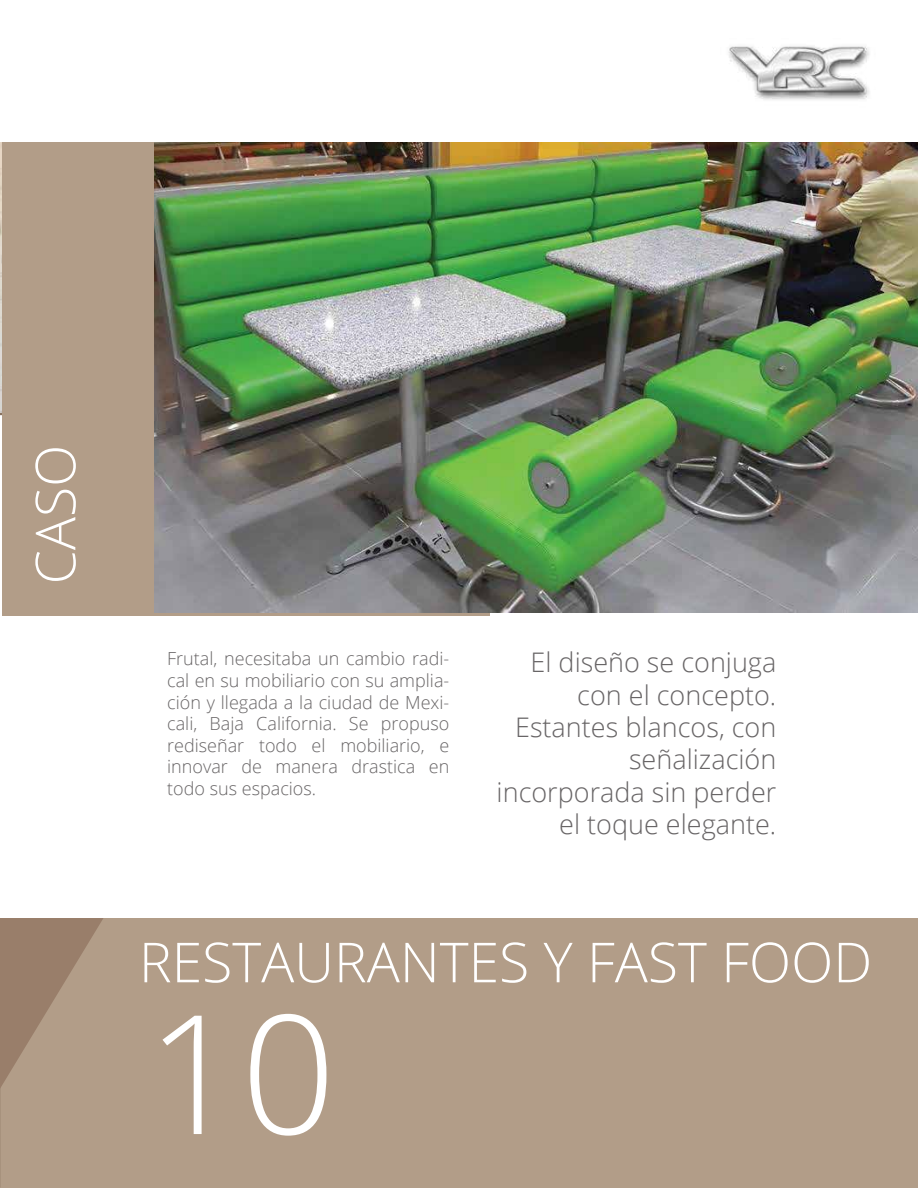
<style>
.page{position:relative;width:918px;height:1188px;background:#fff}
.page>*{position:absolute;margin:0;border:0;box-sizing:border-box;transform-origin:0 0}
.t1{font:300 165.75px "Open Sans";color:#fff}
.t2{font:300 55.2px "Open Sans";color:#fff}
.t3{font:300 27px/32.4px "Open Sans";color:#686566;text-align:right}
.t4{font:300 18px/21.6px "Open Sans";color:#686566;text-align:justify}
</style>
<div class="page">
<img style="left:728px;top:46px;width:142px;height:54px">
<hr style="left:0;top:0;width:918px;height:1px;background:#b29d88">
<div style="left:0;top:918px;width:918px;height:270px;background:#b29d88"></div>
<svg style="left:0;top:918px;width:103px;height:171px"></svg>
<img style="left:0;top:142px;width:2px;height:270px">
<div style="left:2px;top:142px;width:487px;height:474px;background:#b29d88"></div>
<img style="left:155px;top:143px;width:763px;height:470px">
<h2 class="t2" style="left:17px;top:584px;width:141px;rotate:-90deg">CASO</h2>
<p class="t4" style="left:167px;top:648px;width:284px">Frutal, necesitaba un cambio radi&shy;cal en su mobiliario con su amplia&shy;ción y llegada a la ciudad de Mexi&shy;cali, Baja California. Se propuso rediseñar todo el mobiliario, e innovar de manera drastica en todo sus espacios.</p>
<h3 class="t3" style="left:497px;top:645px;width:281px">El diseño se conjuga con el concepto.<br>Estantes blancos, con señalización incorporada sin perder el toque elegante.</h3>
<h2 class="t2" style="left:139px;top:924px;width:735px">RESTAURANTES Y FAST FOOD</h2>
<h1 class="t1" style="left:146px;top:960px;width:191px">10</h1>
</div>
